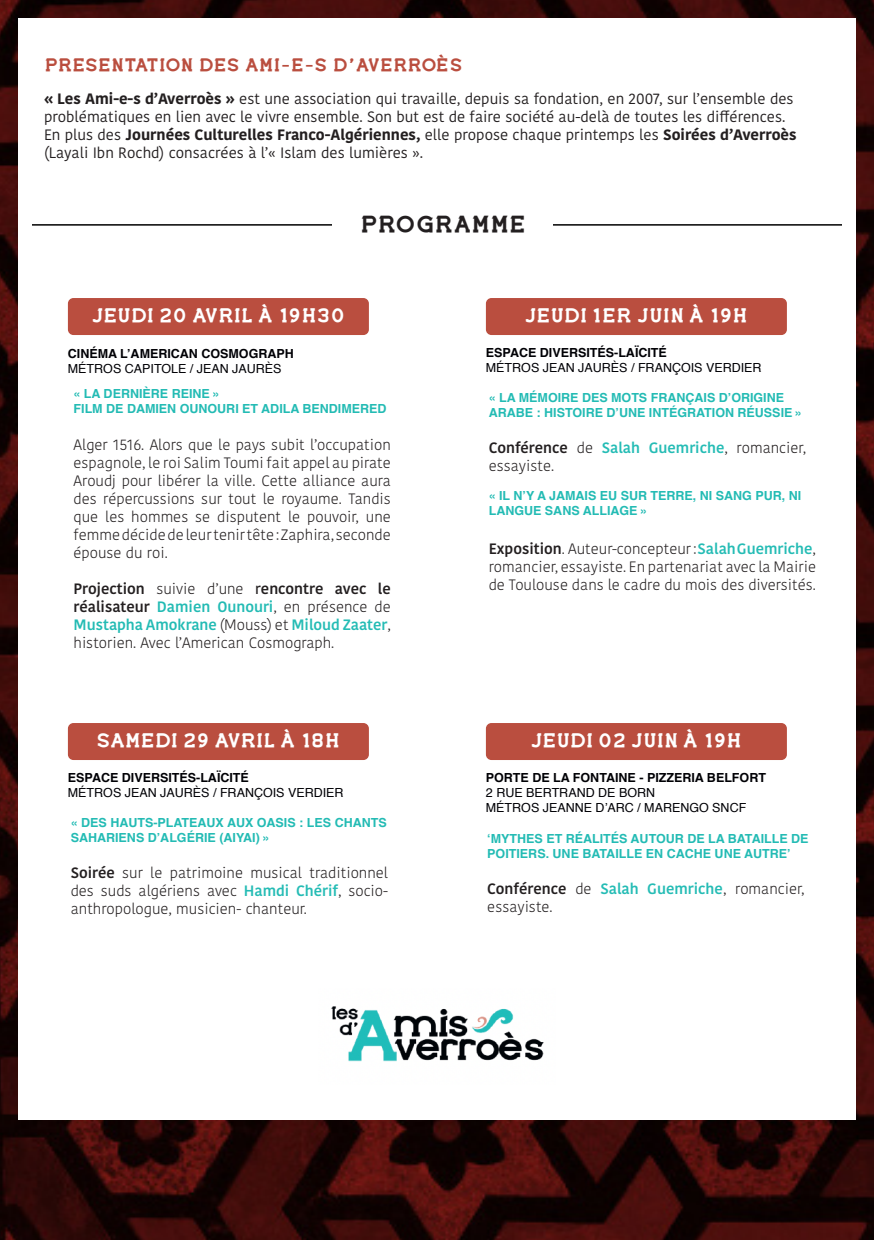
<style>
.page{position:relative;width:874px;height:1240px;background:#fff}
.page>*{position:absolute;margin:0;border:0;box-sizing:border-box;transform-origin:0 0}
.t1{font:700 22.5px "Cabal";letter-spacing:-.045em;color:#231f20}
.t2{font:700 19px "Cabal";letter-spacing:-.06em;color:#fff}
.t3{font:700 17.5px "Cabal";letter-spacing:-.06em;color:#ba4e3f}
.t4{font:300 15px/18px "Kohinoor Bangla";color:#231f20;text-align:justify}
.t5{font:15px/18px "Kohinoor Bangla";color:#231f20}
.t6{font:700 12.5px/15px "Helvetica";color:#23bbb4}
.t7{font:12.5px/15px "Helvetica";color:#000105}
.t8{font:700 12.5px "Helvetica";color:#000105}
.s1{font-weight:700}
.s2{font-weight:600}
.s3{font-weight:500}
.s4{font-weight:600;color:#23bbb4}
.s5{font-weight:600;color:#25bcb5}
</style>
<div class="page">
<img style="left:0;top:0;width:874px;height:1240px">
<div style="left:18px;top:18px;width:838px;height:1102px;background:#fff"></div>
<hr style="left:32px;top:224px;width:300px;height:2px;background:#000">
<hr style="left:553px;top:224px;width:289px;height:2px;background:#000">
<div style="left:68px;top:298px;width:301px;height:37px;background:#ba4e3f;border-radius:6px"></div>
<div style="left:68px;top:723px;width:301px;height:37px;background:#ba4e3f;border-radius:6px"></div>
<div style="left:486px;top:298px;width:301px;height:37px;background:#ba4e3f;border-radius:6px"></div>
<div style="left:486px;top:723px;width:301px;height:37px;background:#ba4e3f;border-radius:6px"></div>
<img style="left:331px;top:1006px;width:213px;height:56px">
<p class="t3" style="left:44px;top:54px;width:421px">PRESENTATION DES AMI-E-S D’AVERROÈS</p>
<p class="t5" style="left:44px;top:89px;width:754px"><span class="s1">« Les Ami-e-s d’Averroès »</span> est une association qui travaille, depuis sa fondation, en 2007, sur l’ensemble des problématiques en lien avec le vivre ensemble. Son but est de faire société au-delà de toutes les différences.<br>En plus des <span class="s1">Journées Culturelles Franco-Algériennes,</span> elle propose chaque printemps les <span class="s1">Soirées d’Averroès </span>(Layali Ibn Rochd) consacrées à l’« Islam des lumières ».</p>
<h1 class="t1" style="left:360px;top:211px;width:168px">PROGRAMME</h1>
<p class="t2" style="left:91px;top:304px;width:255px">JEUDI 20 AVRIL À 19H30</p>
<p class="t8" style="left:68px;top:346px;width:227px">CINÉMA L’AMERICAN COSMOGRAPH</p>
<p class="t7" style="left:68px;top:362px;width:215px">MÉTROS CAPITOLE / JEAN JAURÈS</p>
<p class="t2" style="left:524px;top:304px;width:225px">JEUDI 1ER JUIN À 19H</p>
<p class="t8" style="left:486px;top:345px;width:183px">ESPACE DIVERSITÉS-LAÏCITÉ</p>
<p class="t7" style="left:486px;top:361px;width:277px">MÉTROS JEAN JAURÈS / FRANÇOIS VERDIER</p>
<p class="t6" style="left:74px;top:388px;width:314px">« LA DERNIÈRE REINE »<br>FILM DE DAMIEN OUNOURI ET ADILA BENDIMERED</p>
<p class="t4" style="left:74px;top:435px;width:319px">Alger 1516. Alors que le pays subit l’occupation espagnole, le roi Salim Toumi fait appel au pirate Aroudj pour libérer la ville. Cette alliance aura des répercussions sur tout le royaume. Tandis que les hommes se disputent le pouvoir, une femme décide de leur tenir tête : Zaphira, seconde épouse du roi.</p>
<p class="t4" style="left:74px;top:579px;width:319px"><span class="s2">Projection</span> suivie d’une <span class="s3">r</span><span class="s2">encontre avec le réalisateur</span> <span class="s4">Damien Ounouri</span>, en présence de <span class="s4">Mustapha Amokrane</span> (Mouss) et <span class="s5">Miloud Zaater</span>, historien. Avec l’American Cosmograph.</p>
<p class="t2" style="left:96px;top:729px;width:245px">SAMEDI 29 AVRIL À 18H</p>
<p class="t8" style="left:68px;top:770px;width:183px">ESPACE DIVERSITÉS-LAÏCITÉ</p>
<p class="t7" style="left:68px;top:786px;width:277px">MÉTROS JEAN JAURÈS / FRANÇOIS VERDIER</p>
<p class="t6" style="left:71px;top:816px;width:318px">« DES HAUTS-PLATEAUX AUX OASIS : LES CHANTS<br>SAHARIENS D’ALGÉRIE (AIYAI) »</p>
<p class="t4" style="left:71px;top:863px;width:319px"><span class="s2">Soirée</span> sur le patrimoine musical traditionnel des suds algériens avec <span class="s5">Hamdi Chérif</span>, socio&shy;anthropologue, musicien- chanteur.</p>
<p class="t6" style="left:489px;top:391px;width:316px">« LA MÉMOIRE DES MOTS FRANÇAIS D’ORIGINE<br>ARABE : HISTOIRE D’UNE INTÉGRATION RÉUSSIE »</p>
<p class="t4" style="left:489px;top:438px;width:319px"><span class="s2">Conférence</span> de <span class="s5">Salah Guemriche</span>, romancier, essayiste.</p>
<p class="t6" style="left:489px;top:490px;width:314px">« IL N’Y A JAMAIS EU SUR TERRE, NI SANG PUR, NI<br>LANGUE SANS ALLIAGE »</p>
<p class="t4" style="left:489px;top:539px;width:329px"><span class="s2">Exposition</span>. Auteur-concepteur : <span class="s5">Salah Guemriche</span>, romancier, essayiste. En partenariat avec la Mairie de Toulouse dans le cadre du mois des diversités.</p>
<p class="t2" style="left:530px;top:729px;width:213px">JEUDI 02 JUIN À 19H</p>
<p class="t8" style="left:486px;top:770px;width:282px">PORTE DE LA FONTAINE - PIZZERIA BELFORT</p>
<p class="t7" style="left:486px;top:786px;width:262px">2 RUE BERTRAND DE BORN<br>MÉTROS JEANNE D’ARC / MARENGO SNCF</p>
<p class="t6" style="left:487px;top:833px;width:323px">‘MYTHES ET RÉALITÉS AUTOUR DE LA BATAILLE DE<br>POITIERS. UNE BATAILLE EN CACHE UNE AUTRE’</p>
<p class="t4" style="left:487px;top:880px;width:319px"><span class="s2">Conférence</span> de <span class="s5">Salah Guemriche</span>, romancier, essayiste.</p>
</div>
